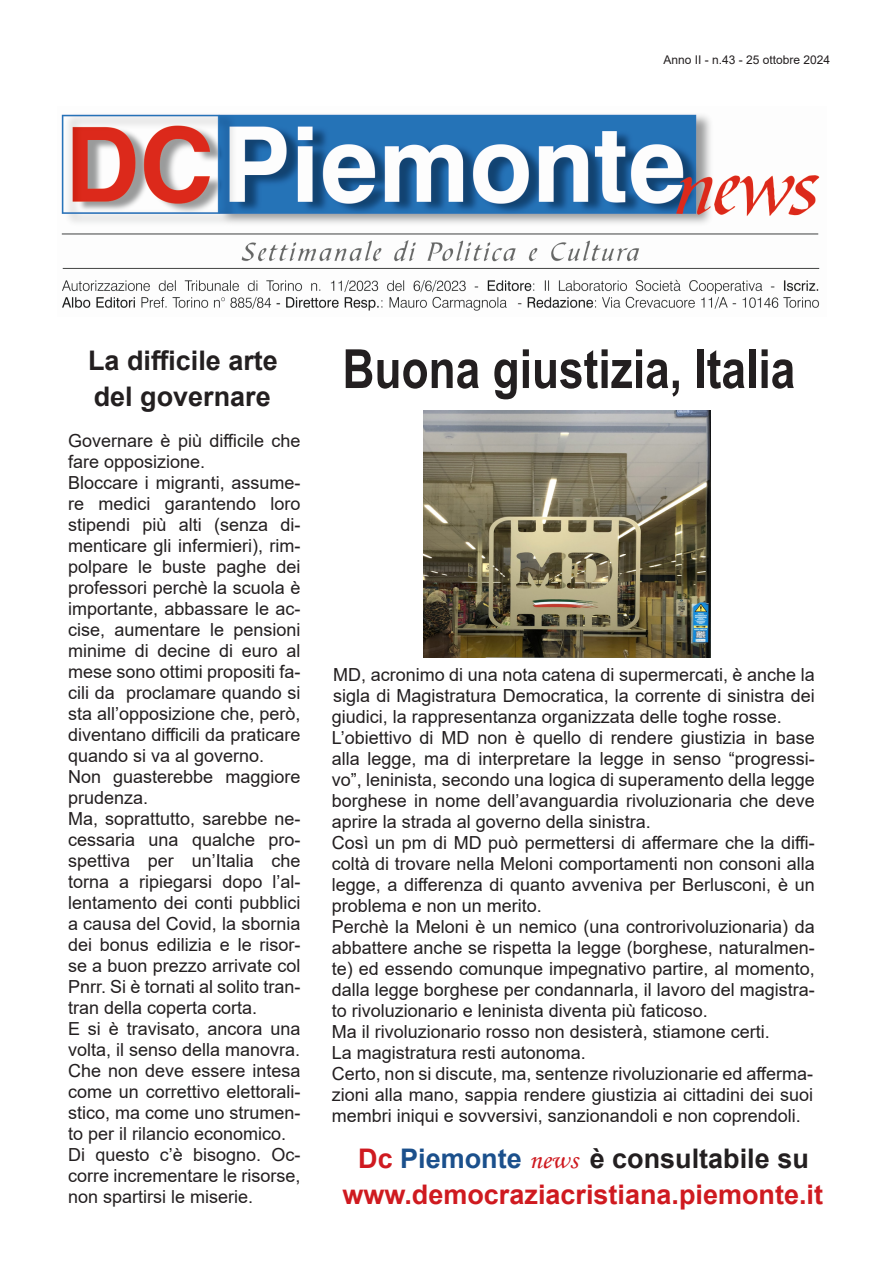
<style>
.page{position:relative;width:893px;height:1263px;background:#fff}
.page>*{position:absolute;margin:0;border:0;box-sizing:border-box;transform-origin:0 0}
.t1{font:700 54px "Arial Narrow";color:#231f20}
.t2{font:700 27px "Arial";color:#231f20}
.t3{font:700 27px "Arial";color:#cf1a20}
.t4{font:18px/21px "Arial";color:#231f20;text-align:justify}
.t5{font:12px "Arial";color:#231f20}
.s1{color:#cf1a20}
.s2{color:#1b508c}
.s3{font-family:"Monotype Corsiva";font-weight:400;color:#cf1a20}
</style>
<div class="page">
<img style="left:61px;top:114px;width:759px;height:197px">
<img style="left:423px;top:410px;width:287px;height:247px">
<p class="t5" style="left:663px;top:52px;width:168px">Anno II - n.43 - 25 ottobre 2024</p>
<p class="t2" style="left:88px;top:342px;width:191px">La difficile arte</p>
<p class="t2" style="left:94px;top:378px;width:179px">del governare</p>
<p class="t4" style="left:68px;top:430px;width:234px">Governare è più difficile che fare opposizione.</p>
<p class="t4" style="left:68px;top:472px;width:234px">Bloccare i migranti, assume&shy;re medici garantendo loro stipendi più alti (senza di&shy;menticare gli infermieri), rim&shy;polpare le buste paghe dei professori perchè la scuola è importante, abbassare le ac&shy;cise, aumentare le pensioni minime di decine di euro al mese sono ottimi propositi fa&shy;cili da proclamare quando si sta all’opposizione che, però, diventano difficili da praticare quando si va al governo.</p>
<p class="t4" style="left:68px;top:766px;width:234px">Non guasterebbe maggiore prudenza.</p>
<p class="t4" style="left:68px;top:808px;width:234px">Ma, soprattutto, sarebbe ne&shy;cessaria una qualche pro&shy;spettiva per un’Italia che torna a ripiegarsi dopo l’al&shy;lentamento dei conti pubblici a causa del Covid, la sbornia dei bonus edilizia e le risor&shy;se a buon prezzo arrivate col Pnrr. Si è tornati al solito tran&shy;tran della coperta corta.</p>
<p class="t4" style="left:68px;top:1018px;width:234px">E si è travisato, ancora una volta, il senso della manovra.</p>
<p class="t4" style="left:68px;top:1060px;width:234px">Che non deve essere intesa come un correttivo elettorali&shy;stico, ma come uno strumen&shy;to per il rilancio economico.</p>
<p class="t4" style="left:68px;top:1144px;width:234px">Di questo c’è bisogno. Oc&shy;corre incrementare le risorse, non spartirsi le miserie.</p>
<p class="t1" style="left:342px;top:328px;width:454px">Buona giustizia, Italia</p>
<p class="t4" style="left:332px;top:664px;width:484px">MD, acronimo di una nota catena di supermercati, è anche la sigla di Magistratura Democratica, la corrente di sinistra dei giudici, la rappresentanza organizzata delle toghe rosse.</p>
<p class="t4" style="left:332px;top:727px;width:484px">L’obiettivo di MD non è quello di rendere giustizia in base alla legge, ma di interpretare la legge in senso “progressi&shy;vo”, leninista, secondo una logica di superamento della legge borghese in nome dell’avanguardia rivoluzionaria che deve aprire la strada al governo della sinistra.</p>
<p class="t4" style="left:332px;top:832px;width:484px">Così un pm di MD può permettersi di affermare che la diffi&shy;coltà di trovare nella Meloni comportamenti non consoni alla legge, a differenza di quanto avveniva per Berlusconi, è un problema e non un merito.</p>
<p class="t4" style="left:332px;top:916px;width:484px">Perchè la Meloni è un nemico (una controrivoluzionaria) da abbattere anche se rispetta la legge (borghese, naturalmen&shy;te) ed essendo comunque impegnativo partire, al momento, dalla legge borghese per condannarla, il lavoro del magistra&shy;to rivoluzionario e leninista diventa più faticoso.</p>
<p class="t4" style="left:332px;top:1021px;width:440px">Ma il rivoluzionario rosso non desisterà, stiamone certi.</p>
<p class="t4" style="left:332px;top:1042px;width:256px">La magistratura resti autonoma.</p>
<p class="t4" style="left:332px;top:1063px;width:483px">Certo, non si discute, ma, sentenze rivoluzionarie ed afferma&shy;zioni alla mano, sappia rendere giustizia ai cittadini dei suoi membri iniqui e sovversivi, sanzionandoli e non coprendoli.</p>
<p class="t2" style="left:358px;top:1139px;width:452px"><span class="s1">Dc</span> <span class="s2">Piemonte</span> <span class="s3">news</span> è consultabile su</p>
<p class="t3" style="left:342px;top:1175px;width:482px">www.democraziacristiana.piemonte.it</p>
</div>
